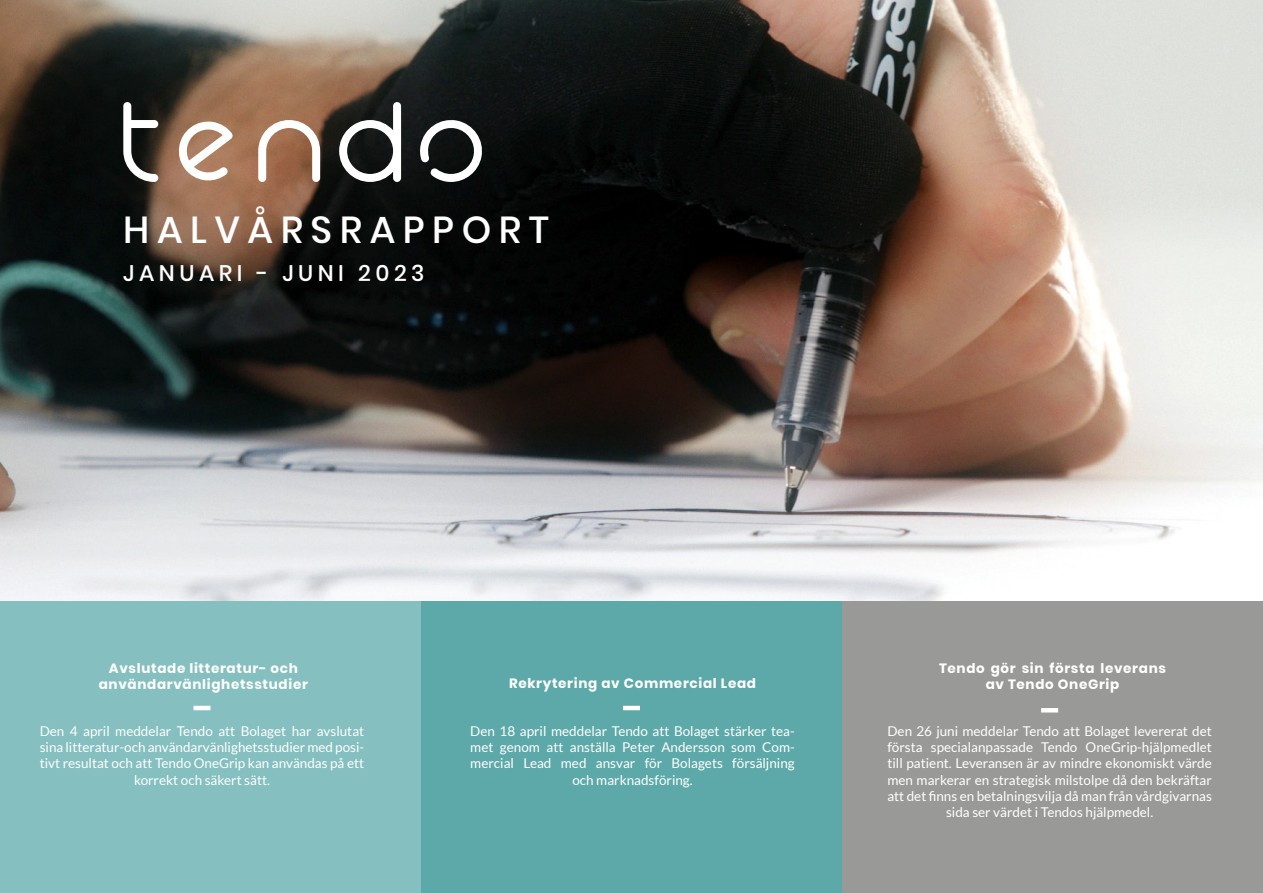
<style>
.page{position:relative;width:1263px;height:893px;background:#fff}
.page>*{position:absolute;margin:0;border:0;box-sizing:border-box;transform-origin:0 0}
.t1{font:500 37.5px "Poppins";letter-spacing:.2em;color:#fff}
.t2{font:500 22.5px "Poppins";letter-spacing:.2em;color:#fff}
.t3{font:13.5px/16.2px "Lato";color:#fff;text-align:center}
.t4{font:700 13.5px/16.2px "Poppins";letter-spacing:.05em;color:#fff;text-align:center}
</style>
<div class="page">
<img style="left:0;top:0;width:1263px;height:602px">
<svg style="left:175px;top:121px;width:58px;height:59px"></svg>
<svg style="left:258px;top:120px;width:62px;height:62px"></svg>
<svg style="left:339px;top:102px;width:62px;height:80px"></svg>
<svg style="left:123px;top:102px;width:35px;height:80px"></svg>
<svg style="left:420px;top:117px;width:65px;height:65px"></svg>
<div style="left:0;top:602px;width:421px;height:291px;background:#85bfc0"></div>
<div style="left:842px;top:602px;width:421px;height:291px;background:#999997"></div>
<div style="left:421px;top:602px;width:421px;height:291px;background:#5da8a8"></div>
<hr style="left:193px;top:706px;width:17px;height:4px;background:#fff">
<hr style="left:623px;top:706px;width:17px;height:4px;background:#fff">
<hr style="left:1041px;top:708px;width:17px;height:4px;background:#fff">
<p class="t1" style="left:123px;top:209px;width:427px">HALVÅRSRAPPORT</p>
<p class="t2" style="left:123px;top:260px;width:303px">JANUARI - JUNI 2023</p>
<p class="t4" style="left:99px;top:660px;width:211px">Avslutade litteratur- och användarvänlighetsstudier</p>
<p class="t4" style="left:509px;top:675px;width:248px">Rekrytering av Commercial Lead</p>
<p class="t4" style="left:939px;top:660px;width:228px">Tendo gör sin första leverans av Tendo OneGrip</p>
<p class="t3" style="left:40px;top:723px;width:326px">Den 4 april meddelar Tendo att Bolaget har avslutat sina litteratur-och användarvänlighetsstudier med posi&shy;tivt resultat och att Tendo OneGrip kan användas på ett korrekt och säkert sätt.</p>
<p class="t3" style="left:887px;top:723px;width:326px">Den 26 juni meddelar Tendo att Bolaget levererat det första specialanpassade Tendo OneGrip-hjälpmedlet till patient. Leveransen är av mindre ekonomiskt värde men markerar en strategisk milstolpe då den bekräftar att det finns en betalningsvilja då man från vårdgivarnas sida ser värdet i Tendos hjälpmedel.</p>
<p class="t3" style="left:470px;top:723px;width:326px">Den 18 april meddelar Tendo att Bolaget stärker tea&shy;met genom att anställa Peter Andersson som Com&shy;mercial Lead med ansvar för Bolagets försäljning och marknadsföring.</p>
</div>
